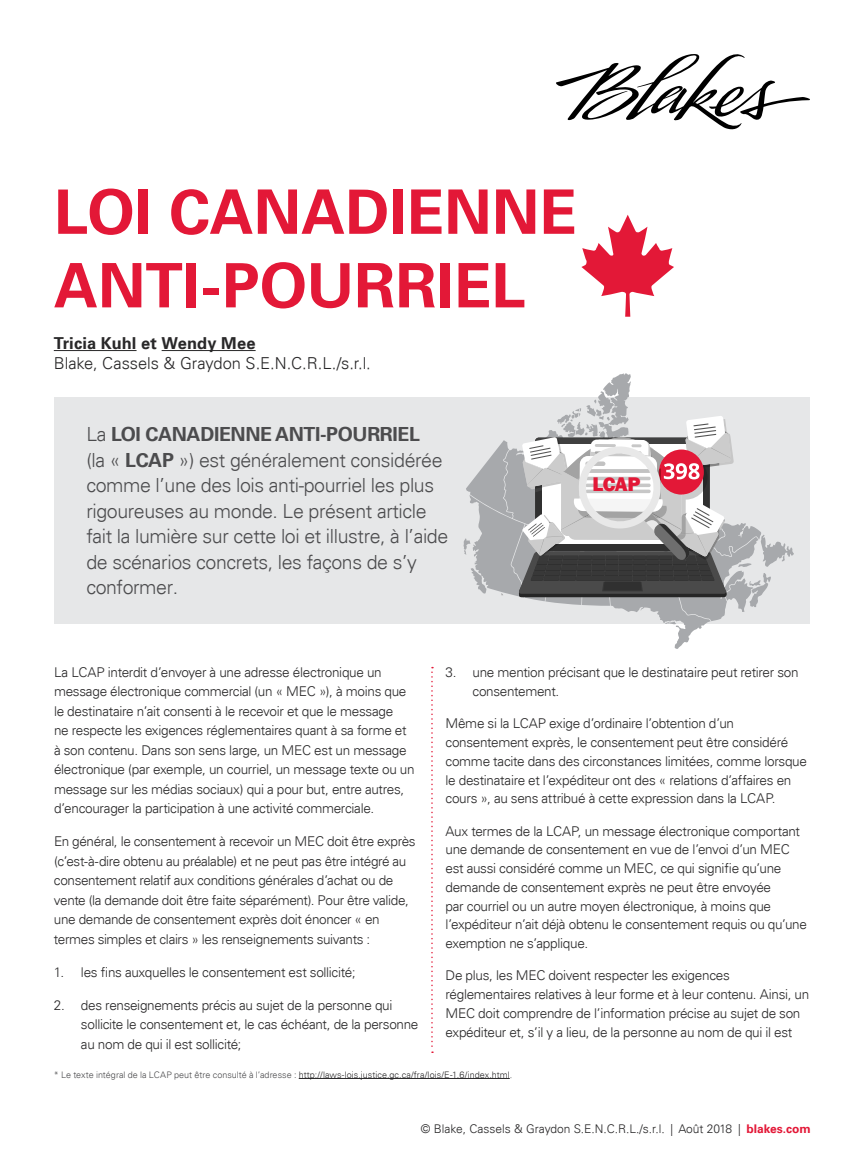
<style>
.page{position:relative;width:864px;height:1161px;background:#fff}
.page>*{position:absolute;margin:0;border:0;box-sizing:border-box;transform-origin:0 0}
.t1{font:700 61.35px/73.5px "Univers 65";color:#e31837}
.t2{font:800 20.4px "Franklin Gothic";color:#e31837}
.t3{font:300 19.5px/25.5px "Univers";letter-spacing:-.02em;color:#4c4c4e}
.t4{font:700 19.5px "Univers 65";letter-spacing:-.02em;color:#4c4c4e}
.t5{font:300 16.5px "Univers 45";letter-spacing:-.005em;color:#292829}
.t6{font:700 16.5px "Univers 65";letter-spacing:.01em;color:#292829}
.t7{font:300 13.5px/19.5px "Univers";letter-spacing:-.025em;color:#292829}
.t8{font:300 12px "Univers 45";color:#292829}
.t9{font:300 9px "Univers";letter-spacing:.005em;color:#292829}
.s1{font-family:"Univers";font-weight:300}
.s2{font-family:"Univers 65";font-weight:700}
.s3{font-family:"Univers 45";color:#4c4c4e}
.s4{font-family:"Univers 65";font-weight:700;color:#e31837}
</style>
<div class="page">
<div style="left:54px;top:397px;width:756px;height:227px;background:#e6e7e8"></div>
<hr style="left:299px;top:1078px;width:211px;height:1px;background:#292829">
<svg style="left:556px;top:54px;width:254px;height:75px"></svg>
<svg style="left:431px;top:667px;width:2px;height:386px"></svg>
<svg style="left:581px;top:215px;width:93px;height:102px"></svg>
<hr style="left:54px;top:350px;width:83px;height:1px;background:#292829">
<hr style="left:162px;top:350px;width:94px;height:1px;background:#292829">
<svg style="left:463px;top:373px;width:331px;height:276px"></svg>
<h1 class="t1" style="left:54px;top:176px;width:524px">LOI CANADIENNE<br>ANTI-POURRIEL</h1>
<p class="t6" style="left:54px;top:333px;width:203px">Tricia Kuhl et Wendy Mee</p>
<p class="t5" style="left:54px;top:353px;width:319px">Blake, Cassels &amp; Graydon S.E.N.C.R.L./s.r.l.</p>
<h3 class="t4" style="left:86px;top:423px;width:335px"><span class="s1">La</span> LOI CANADIENNE ANTI‑POURRIEL</h3>
<h3 class="t3" style="left:86px;top:447px;width:363px">(la « <span class="s2">LCAP</span> ») est généralement considérée comme l’une des lois anti‑pourriel les plus rigoureuses au monde. Le présent article fait la lumière sur cette loi et illustre, à l’aide de scénarios concrets, les façons de s’y conformer.</h3>
<h2 class="t2" style="left:592px;top:471px;width:50px">LCAP</h2>
<p class="t7" style="left:54px;top:662px;width:362px">La LCAP interdit d’envoyer à une adresse électronique un message électronique commercial (un « MEC »), à moins que le destinataire n’ait consenti à le recevoir et que le message<br>ne respecte les exigences réglementaires quant à sa forme et à son contenu. Dans son sens large, un MEC est un message électronique (par exemple, un courriel, un message texte ou un message sur les médias sociaux) qui a pour but, entre autres, d’encourager la participation à une activité commerciale.</p>
<p class="t7" style="left:54px;top:832px;width:363px">En général, le consentement à recevoir un MEC doit être exprès (c’est-à-dire obtenu au préalable) et ne peut pas être intégré au consentement relatif aux conditions générales d’achat ou de vente (la demande doit être faite séparément). Pour être valide, une demande de consentement exprès doit énoncer « en termes simples et clairs » les renseignements suivants :</p>
<p class="t7" style="left:54px;top:962px;width:303px">1. les fins auxquelles le consentement est sollicité;</p>
<p class="t7" style="left:81px;top:995px;width:339px;text-indent:-27px">2. des renseignements précis au sujet de la personne qui sollicite le consentement et, le cas échéant, de la personne au nom de qui il est sollicité;</p>
<p class="t9" style="left:54px;top:1069px;width:460px"><span class="s3">* Le texte intégral de la LCAP peut être consulté à l’adresse :</span> http://laws-lois.justice.gc.ca/fra/lois/E-1.6/index.html<span class="s3">.</span></p>
<p class="t7" style="left:472px;top:662px;width:328px;text-indent:-27px">3. une mention précisant que le destinataire peut retirer son consentement.</p>
<p class="t7" style="left:446px;top:714px;width:363px;line-height:18.8px">Même si la LCAP exige d’ordinaire l’obtention d’un consentement exprès, le consentement peut être considéré comme tacite dans des circonstances limitées, comme lorsque le destinataire et l’expéditeur ont des « relations d’affaires en cours », au sens attribué à cette expression dans la LCAP.</p>
<p class="t7" style="left:446px;top:822px;width:363px;line-height:18.8px">Aux termes de la LCAP, un message électronique comportant une demande de consentement en vue de l’envoi d’un MEC est aussi considéré comme un MEC, ce qui signifie qu’une demande de consentement exprès ne peut être envoyée<br>par courriel ou un autre moyen électronique, à moins que l’expéditeur n’ait déjà obtenu le consentement requis ou qu’une exemption ne s’applique.</p>
<p class="t7" style="left:446px;top:966px;width:365px;line-height:18.8px">De plus, les MEC doivent respecter les exigences réglementaires relatives à leur forme et à leur contenu. Ainsi, un MEC doit comprendre de l’information précise au sujet de son expéditeur et, s’il y a lieu, de la personne au nom de qui il est</p>
<p class="t8" style="left:421px;top:1121px;width:391px">© Blake, Cassels &amp; Graydon S.E.N.C.R.L./s.r.l. | Août 2018 | <span class="s4">blakes.com</span></p>
</div>
